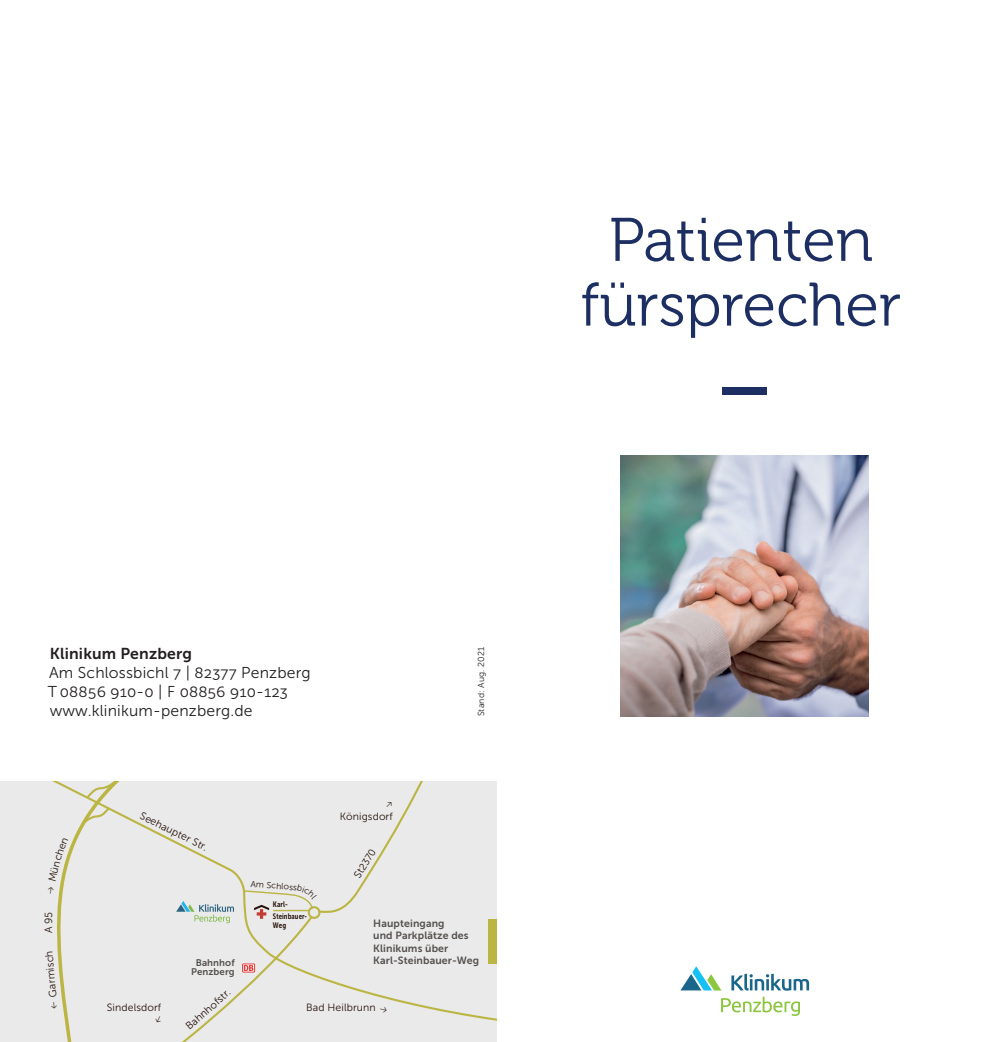
<style>
.page{position:relative;width:993px;height:1042px;background:#fff}
.page>*{position:absolute;margin:0;border:0;box-sizing:border-box;transform-origin:0 0}
.t1{font:61.25px/64.8px "Museo 300";color:#1d2f62;text-align:center}
.t2{font:15.75px/19.2px "Museo Sans 300";letter-spacing:.01em;color:#231f20}
.t3{font:15.75px "Museo Sans 700";letter-spacing:.01em;color:#231f20}
.t4{font:10.5px/12.2px "Museo Sans 700";letter-spacing:.01em;color:#54504e}
.t5{font:10.5px "Museo Sans 300";letter-spacing:.01em;color:#26130b}
.t6{font:9.97px "Museo Sans 300";color:#26130b}
.t7{font:9.62px "Museo Sans 700";letter-spacing:.01em;color:#54504e}
.t8{font:8.75px "Museo Sans 300";letter-spacing:.02em;color:#231f20}
.t9{font:8.75px "Museo Sans 300";color:#26130b}
.t10{font:7.88px/11.7px "Museo Sans Cond 700";letter-spacing:.01em;color:#26130b}
.s1{font-size:10.5px}
</style>
<div class="page">
<div style="left:722px;top:387px;width:44px;height:7px;background:#1d2f62"></div>
<svg style="left:731px;top:973px;width:77px;height:17px"></svg>
<svg style="left:721px;top:996px;width:78px;height:20px"></svg>
<svg style="left:680px;top:966px;width:41px;height:24px"></svg>
<img style="left:620px;top:456px;width:248px;height:260px">
<div style="left:0;top:781px;width:496px;height:247px;background:#eaeaea"></div>
<div style="left:488px;top:919px;width:8px;height:45px;background:#bbb543"></div>
<div style="left:44px;top:781px;width:416px;height:261px;background:#eaeaea"></div>
<h1 class="t1" style="left:580px;top:209px;width:322px">Patienten fürsprecher</h1>
<p class="t3" style="left:50px;top:644px;width:144px">Klinikum Penzberg</p>
<p class="t2" style="left:48px;top:663px;width:264px">Am Schlossbichl 7 | 82377 Penzberg<br>T 088 56 910-0 | F 08856 910-123 www.klinikum-penzberg.de</p>
<p class="t8" style="left:476px;top:716px;width:71px;rotate:-90deg">Stand: Aug. 2021</p>
<p class="t5" style="left:43px;top:933px;width:8px;rotate:-90deg">A</p>
<p class="t5" style="left:143px;top:810px;width:75px;rotate:26deg">Seehaupter Str.</p>
<p class="t9" style="left:272px;top:880px;width:19px;rotate:5deg">chlo</p>
<p class="t10" style="left:273px;top:899px;width:36px">Karl-<br>Steinbauer-</p>
<p class="t10" style="left:273px;top:919px;width:15px">Weg</p>
<p class="t5" style="left:340px;top:811px;width:54px">Königsdorf</p>
<p class="t6" style="left:355px;top:869px;width:22px;rotate:-58deg"><span class="s1">t</span>237</p>
<p class="t4" style="left:373px;top:917px;width:97px">Haupteingang<br>und Parkplätze des<br>Klinikums über</p>
<p class="t7" style="left:196px;top:957px;width:40px">Bahnhof</p>
<p class="t4" style="left:373px;top:954px;width:107px">Karl-Steinbauer-Weg</p>
<p class="t7" style="left:191px;top:966px;width:45px">Penzberg</p>
<p class="t5" style="left:207px;top:1003px;width:20px;rotate:-42deg">ofst</p>
<p class="t5" style="left:107px;top:1002px;width:56px">Sindelsdorf</p>
<p class="t5" style="left:306px;top:1002px;width:71px">Bad Heilbrunn</p>
<p class="t5" style="left:188px;top:1019px;width:26px;rotate:-41deg">ahnh</p>
</div>
